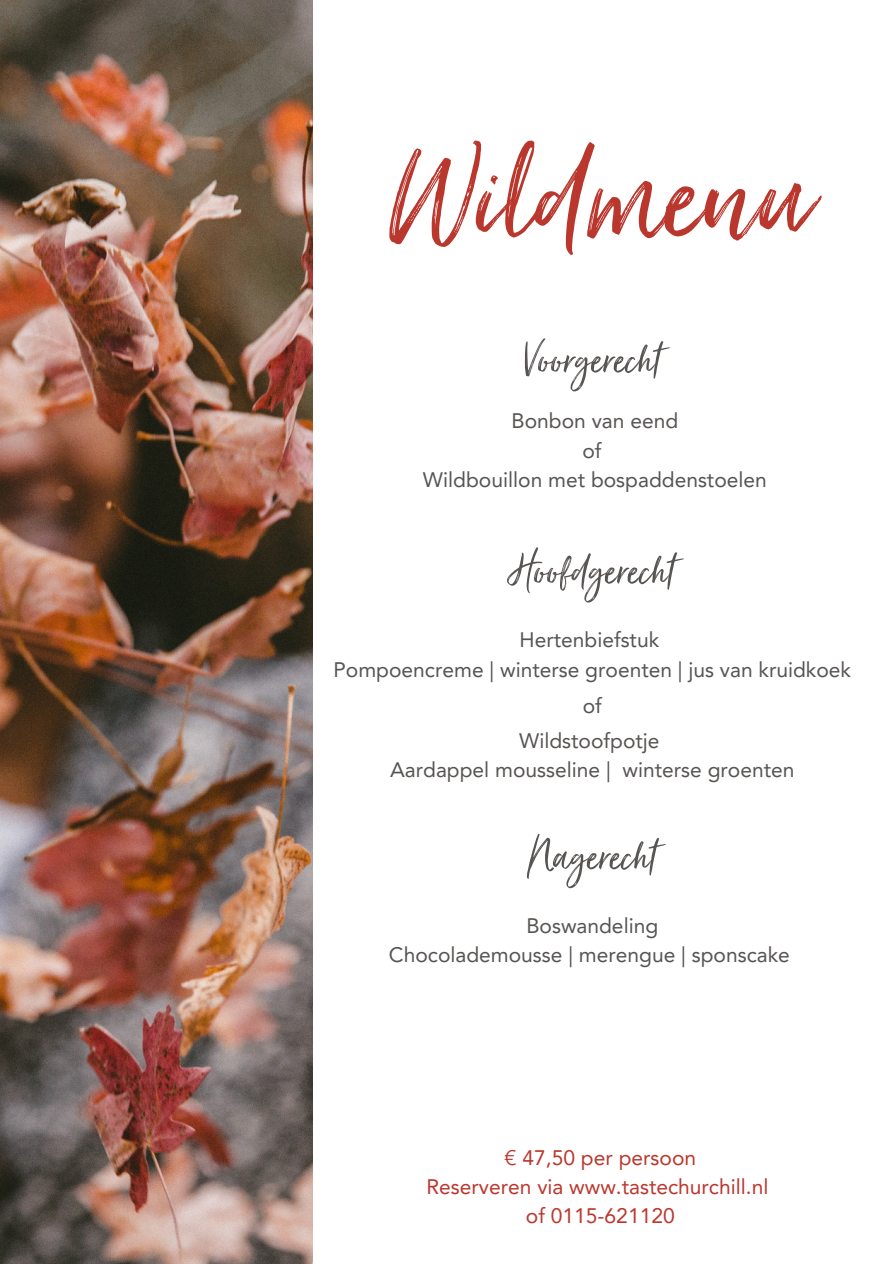
<style>
.page{position:relative;width:894px;height:1264px;background:#fff}
.page>*{position:absolute;margin:0;border:0;box-sizing:border-box;transform-origin:0 0}
.t1{font:166.5px "Just Lovely";color:#ba372e}
.t2{font:54px "Just Lovely";color:#575452}
.t3{font:21px "Avenir LT Pro";color:#575452}
.t4{font:21px "Avenir LT Pro";color:#ba372e}
</style>
<div class="page">
<img style="left:0;top:0;width:313px;height:1263px">
<h1 class="t1" style="left:389px;top:79px;width:423px">Wildmenu</h1>
<p class="t2" style="left:523px;top:321px;width:138px">Voorgerecht</p>
<p class="t3" style="left:511px;top:412px;width:168px">Bonbon van eend</p>
<h2 class="t3" style="left:582px;top:442px;width:21px">of</h2>
<p class="t3" style="left:423px;top:471px;width:345px">Wildbouillon met bospaddenstoelen</p>
<p class="t2" style="left:509px;top:532px;width:166px">Hoofdgerecht</p>
<p class="t3" style="left:519px;top:631px;width:141px">Hertenbiefstuk</p>
<p class="t3" style="left:333px;top:661px;width:519px">Pompoencreme | winterse groenten | jus van kruidkoek</p>
<h2 class="t3" style="left:582px;top:697px;width:21px">of</h2>
<p class="t3" style="left:519px;top:731px;width:142px">Wildstoofpotje</p>
<p class="t3" style="left:390px;top:761px;width:406px">Aardappel mousseline | winterse groenten</p>
<p class="t2" style="left:527px;top:818px;width:130px">Nagerecht</p>
<h2 class="t3" style="left:526px;top:917px;width:133px">Boswandeling</h2>
<p class="t3" style="left:389px;top:946px;width:402px">Chocolademousse | merengue | sponscake</p>
<p class="t4" style="left:504px;top:1148px;width:193px">€ 47,50 per persoon</p>
<p class="t4" style="left:426px;top:1177px;width:343px">Reserveren via www.tastechurchill.nl</p>
<p class="t4" style="left:526px;top:1207px;width:150px">of 0115-621120</p>
</div>
